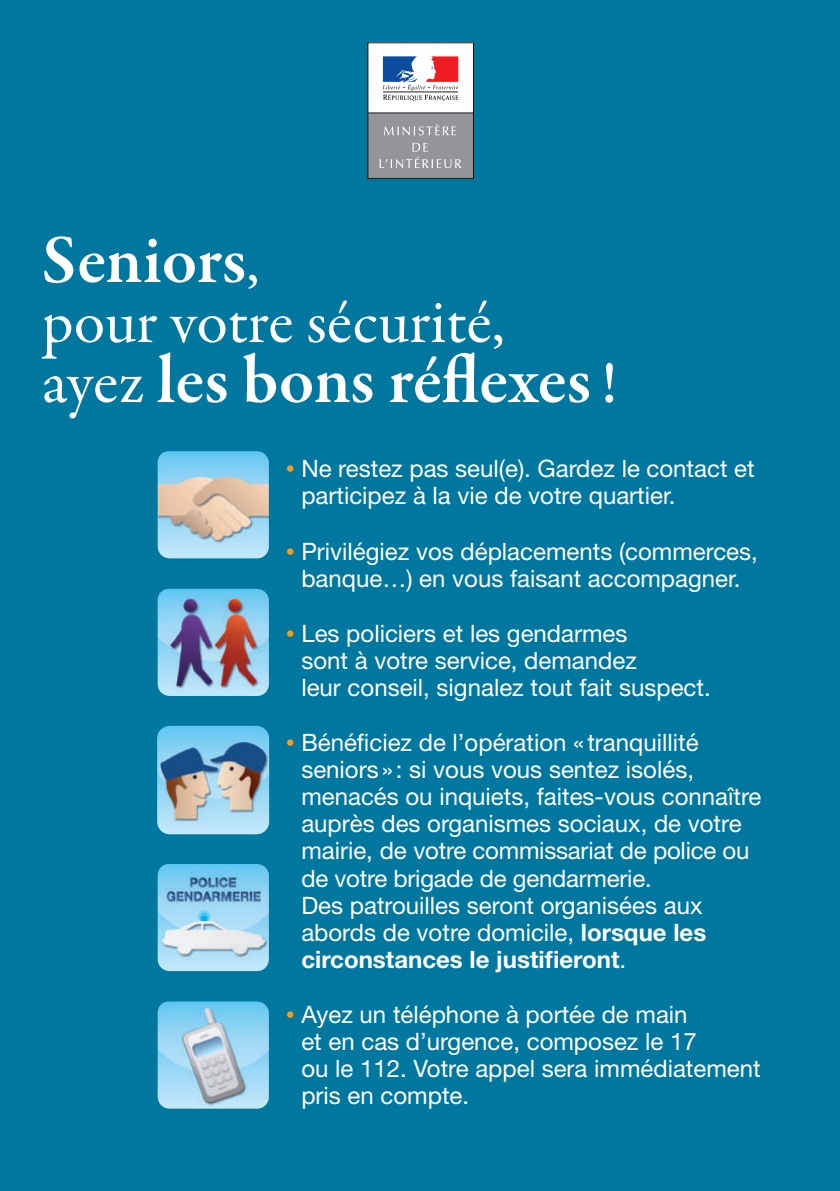
<style>
.page{position:relative;width:840px;height:1191px;background:#fff}
.page>*{position:absolute;margin:0;border:0;box-sizing:border-box;transform-origin:0 0}
.t1{font:600 70px "Garamond Premr Pro";letter-spacing:-.005em;color:#fff}
.t2{font:64px "Garamond Premr Pro";letter-spacing:-.005em;color:#fff}
.t3{font:24px/27px "Helvetica Neue";color:#fff}
.s1{font-weight:400;font-size:64px}
.s2{font-size:18px;color:#f89c1c}
.s3{font-weight:700}
</style>
<div class="page">
<div style="left:0;top:0;width:839px;height:1191px;background:#00779f"></div>
<div style="left:368px;top:43px;width:105px;height:70px;background:#fff"></div>
<svg style="left:382px;top:56px;width:76px;height:45px"></svg>
<div style="left:368px;top:113px;width:105px;height:65px;background:#939598"></div>
<hr style="left:368px;top:113px;width:105px;height:1px;background:#231f20">
<svg style="left:384px;top:124px;width:72px;height:11px"></svg>
<svg style="left:379px;top:143px;width:82px;height:25px"></svg>
<img style="left:157px;top:451px;width:112px;height:107px">
<img style="left:157px;top:589px;width:112px;height:107px">
<img style="left:157px;top:864px;width:112px;height:107px">
<img style="left:157px;top:726px;width:112px;height:108px">
<img style="left:157px;top:1001px;width:112px;height:107px">
<h1 class="t1" style="left:42px;top:218px;width:219px">Seniors<span class="s1">,</span></h1>
<h2 class="t2" style="left:42px;top:283px;width:464px">pour votre sécurité,</h2>
<h1 class="t1" style="left:42px;top:338px;width:577px"><span class="s1">ayez</span> les bons réflexes<span class="s1">!</span></h1>
<p class="t3" style="left:301px;top:455px;width:454px;text-indent:-16px"><span class="s2">•</span> Ne restez pas seul(e). Gardez le contact et participez à la vie de votre quartier.</p>
<p class="t3" style="left:285px;top:537px;width:473px;text-align:center"><span class="s2">•</span> Privilégiez vos déplacements (commerces, banque…) en vous faisant accompagner.</p>
<p class="t3" style="left:301px;top:619px;width:410px;text-indent:-16px"><span class="s2">•</span> Les policiers et les gendarmes<br>sont à votre service, demandez<br>leur conseil, signalez tout fait suspect.</p>
<p class="t3" style="left:301px;top:729px;width:461px;text-indent:-16px"><span class="s2">•</span> Bénéficiez de l’opération « tranquillité seniors » : si vous vous sentez isolés, menacés ou inquiets, faites-vous connaître auprès des organismes sociaux, de votre mairie, de votre commissariat de police ou de votre brigade de gendarmerie.<br>Des patrouilles seront organisées aux abords de votre domicile, <span class="s3">lorsque les circonstances le justifieront</span>.</p>
<p class="t3" style="left:301px;top:1000px;width:460px;text-indent:-16px"><span class="s2">•</span> Ayez un téléphone à portée de main<br>et en cas d’urgence, composez le 17<br>ou le 112. Votre appel sera immédiatement pris en compte.</p>
</div>
